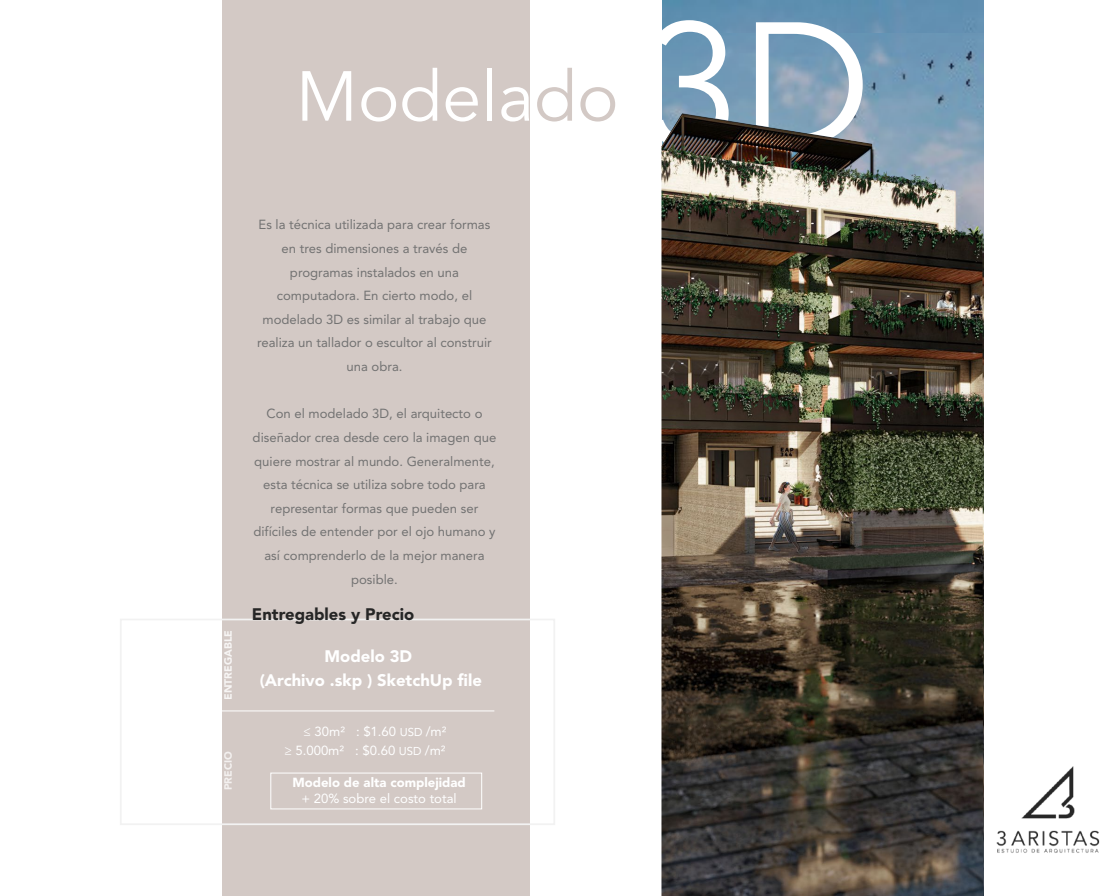
<style>
.page{position:relative;width:1120px;height:896px;background:#fff}
.page>*{position:absolute;margin:0;border:0;box-sizing:border-box;transform-origin:0 0}
.t1{font:175.88px "Avenir LT Std";color:#fff}
.t2{font:70px "Avenir LT Std";color:#fff}
.t3{font:900 16.62px/23.6px "Avenir LT Std";color:#fff;text-align:center}
.t4{font:900 16.62px "Avenir LT Std";color:#262626}
.t5{font:13.12px/23.6px "Avenir LT Std";color:#727272;text-align:center}
.t6{font:13.12px/19.2px "Avenir LT Std";color:#fff;text-align:right}
.t7{font:900 13.12px "Avenir LT Std";color:#fff}
.t8{font:900 10.5px "Avenir LT Std";color:#fff}
.s1{color:#d3c9c5}
.s2{font-size:11.38px}
</style>
<div class="page">
<img style="left:996px;top:766px;width:104px;height:87px">
<img style="left:662px;top:32px;width:322px;height:864px">
<div style="left:662px;top:0;width:322px;height:32px;background:#608fb1"></div>
<div style="left:222px;top:1px;width:307px;height:895px;background:#d3c9c5"></div>
<img style="left:661px;top:113px;width:322px;height:783px">
<div style="left:120px;top:619px;width:435px;height:206px;border:2px solid #f2f2f2"></div>
<hr style="left:218px;top:710px;width:276px;height:1px;background:#fff">
<div style="left:270px;top:773px;width:212px;height:36px;border:1px solid #fff"></div>
<h2 class="t2" style="left:296px;top:56px;width:324px">Modela<span class="s1">do</span></h2>
<p class="t8" style="left:222px;top:700px;width:71px;rotate:-90deg">ENTREGABLE</p>
<p class="t8" style="left:222px;top:790px;width:41px;rotate:-90deg">PRECIO</p>
<p class="t5" style="left:257px;top:213px;width:236px">Es la técnica utilizada para crear formas en tres dimensiones a través de programas instalados en una computadora. En cierto modo, el modelado 3D es similar al trabajo que realiza un tallador o escultor al construir una obra.</p>
<p class="t5" style="left:253px;top:402px;width:245px">Con el modelado 3D, el arquitecto o diseñador crea desde cero la imagen que quiere mostrar al mundo. Generalmente, esta técnica se utiliza sobre todo para representar formas que pueden ser difíciles de entender por el ojo humano y así comprenderlo de la mejor manera posible.</p>
<p class="t4" style="left:252px;top:604px;width:164px">Entregables y Precio</p>
<p class="t3" style="left:260px;top:644px;width:224px">Modelo 3D<br>(Archivo .skp ) SketchUp file</p>
<p class="t6" style="left:284px;top:722px;width:164px">≤ 30m² : $1.60 <span class="s2">USD</span> /m²<br>≥ 5.000m² : $0.60 <span class="s2">USD</span> /m²</p>
<p class="t7" style="left:292px;top:774px;width:175px">Modelo de alta complejidad</p>
<p class="t6" style="left:301px;top:789px;width:157px">+ 20% sobre el costo total</p>
<h1 class="t1" style="left:643px;top:-15px;width:230px">3D</h1>
</div>
